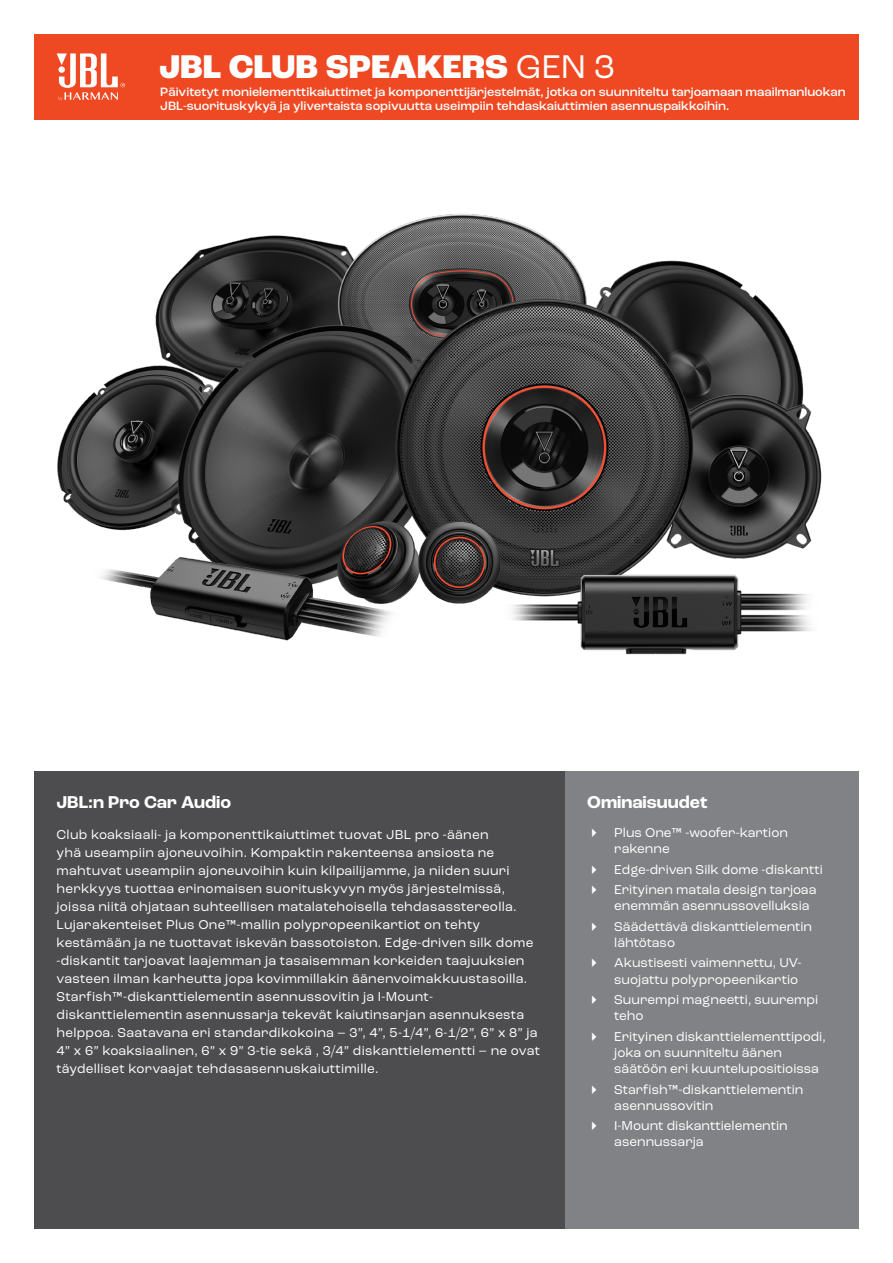
<style>
.page{position:relative;width:893px;height:1263px;background:#fff}
.page>*{position:absolute;margin:0;border:0;box-sizing:border-box;transform-origin:0 0}
.t1{font:800 34.5px "Roc Grotesk";color:#fff}
.t2{font:700 18px "Roc Grotesk";color:#fff}
.t3{font:13.5px/18px "Roc Grotesk";letter-spacing:.02em;color:#fff}
.t4{font:13.5px/20.4px "Roc Grotesk";color:#fff}
.t5{font:500 12.75px/13.5px "Roc Grotesk";color:#fff}
.s1{font-weight:400}
</style>
<div class="page">
<img style="left:57px;top:213px;width:765px;height:442px">
<div style="left:565px;top:772px;width:294px;height:457px;background:#808285"></div>
<div style="left:34px;top:772px;width:531px;height:457px;background:#4d4d4f"></div>
<div style="left:34px;top:34px;width:825px;height:85px;background:#ef4923"></div>
<svg style="left:57px;top:53px;width:68px;height:48px"></svg>
<h1 class="t1" style="left:159px;top:45px;width:457px">JBL CLUB SPEAKERS <span class="s1">GEN 3</span></h1>
<p class="t5" style="left:160px;top:85px;width:687px">Päivitetyt monielementtikaiuttimet ja komponenttijärjestelmät, jotka on suunniteltu tarjoamaan maailmanluokan<br>JBL-suorituskykyä ja ylivertaista sopivuutta useimpiin tehdaskaiuttimien asennuspaikkoihin.</p>
<h2 class="t2" style="left:57px;top:791px;width:176px">JBL:n Pro Car Audio</h2>
<p class="t3" style="left:57px;top:825px;width:485px">Club koaksiaali- ja komponenttikaiuttimet tuovat JBL pro -äänen<br>yhä useampiin ajoneuvoihin. Kompaktin rakenteensa ansiosta ne mahtuvat useampiin ajoneuvoihin kuin kilpailijamme, ja niiden suuri herkkyys tuottaa erinomaisen suorituskyvyn myös järjestelmissä, joissa niitä ohjataan suhteellisen matalatehoisella tehdasasstereolla.<br>Lujarakenteiset Plus One™-mallin polypropeenikartiot on tehty kestämään ja ne tuottavat iskevän bassotoiston. Edge-driven silk dome -diskantit tarjoavat laajemman ja tasaisemman korkeiden taajuuksien vasteen ilman karheutta jopa kovimmillakin äänenvoimakkuustasoilla.<br>Starfish™-diskanttielementin asennussovitin ja I-Mount&shy;diskanttielementin asennussarja tekevät kaiutinsarjan asennuksesta helppoa. Saatavana eri standardikokoina – 3”, 4”, 5-1/4”, 6-1/2”, 6” x 8” ja 4” x 6” koaksiaalinen, 6” x 9” 3-tie sekä , 3/4” diskanttielementti – ne ovat täydelliset korvaajat tehdasasennuskaiuttimille.</p>
<h2 class="t2" style="left:587px;top:791px;width:122px">Ominaisuudet</h2>
<p class="t4" style="left:614px;top:824px;width:175px;line-height:16.2px">Plus One™ -woofer-kartion rakenne</p>
<p class="t4" style="left:614px;top:859px;width:210px">Edge-driven Silk dome -diskantti<br>Erityinen matala design tarjoaa</p>
<p class="t4" style="left:614px;top:896px;width:199px">enemmän asennussovelluksia<br>Säädettävä diskanttielementin</p>
<p class="t4" style="left:614px;top:932px;width:189px">lähtötaso<br>Akustisesti vaimennettu, UV-</p>
<p class="t4" style="left:614px;top:969px;width:205px">suojattu polypropeenikartio<br>Suurempi magneetti, suurempi</p>
<p class="t4" style="left:614px;top:1006px;width:213px">teho<br>Erityinen diskanttielementtipodi,</p>
<p class="t4" style="left:614px;top:1044px;width:206px;line-height:16.2px">joka on suunniteltu äänen säätöön eri kuuntelupositioissa</p>
<p class="t4" style="left:614px;top:1081px;width:191px;line-height:16.2px">Starfish™-diskanttielementin asennussovitin</p>
<p class="t4" style="left:614px;top:1118px;width:175px;line-height:16.2px">I-Mount diskanttielementin asennussarja</p>
</div>
